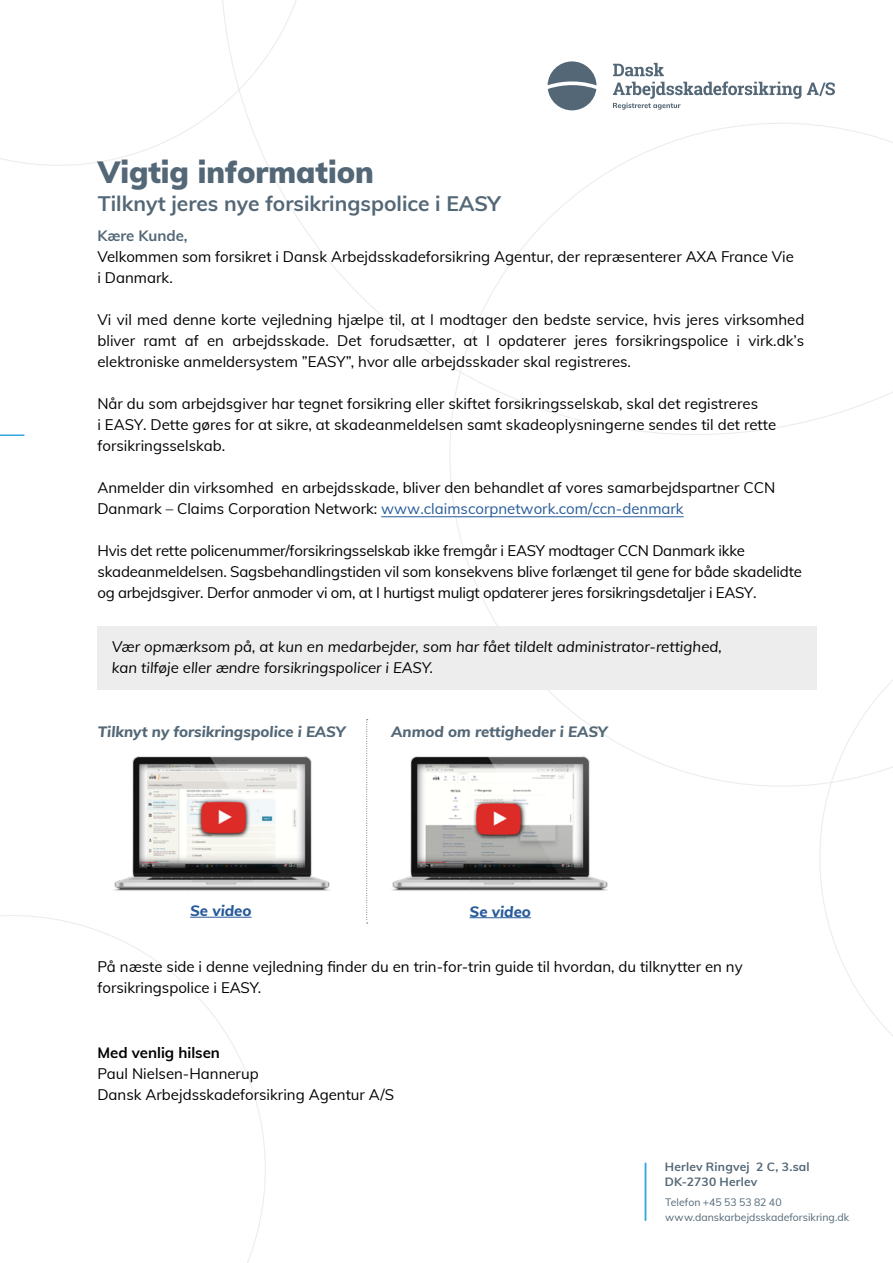
<style>
.page{position:relative;width:893px;height:1263px;background:#fff}
.page>*{position:absolute;margin:0;border:0;box-sizing:border-box;transform-origin:0 0}
.t1{font:900 30px "Muli";color:#536776}
.t2{font:700 21px "Muli";color:#536776}
.t3{font:15px/21px "Muli";color:#000}
.t4{font:italic 15px/21px "Muli";color:#000}
.t5{font:italic 800 15px "Muli";color:#536776}
.t6{font:700 15px "Muli";color:#000}
.t7{font:italic 800 15px "Muli";color:#275b9b}
.t8{font:700 15px "Muli";color:#536776}
.t9{font:700 12px/15px "Muli";letter-spacing:.015em;color:#536776}
.t10{font:10.5px/15px "Muli";color:#536776}
.s1{color:#275b9b}
</style>
<div class="page">
<hr style="left:0;top:434px;width:24px;height:2px;background:#36a8e0">
<svg style="left:449px;top:123px;width:444px;height:664px"></svg>
<svg style="left:0;top:0;width:297px;height:166px"></svg>
<svg style="left:548px;top:61px;width:48px;height:49px"></svg>
<svg style="left:807px;top:82px;width:28px;height:14px"></svg>
<svg style="left:613px;top:63px;width:188px;height:47px"></svg>
<svg style="left:819px;top:604px;width:74px;height:432px"></svg>
<svg style="left:0;top:915px;width:266px;height:348px"></svg>
<hr style="left:381px;top:516px;width:303px;height:1px;background:#275b9b">
<img style="left:392px;top:747px;width:231px;height:144px">
<hr style="left:470px;top:917px;width:61px;height:1px;background:#275b9b">
<svg style="left:366px;top:719px;width:2px;height:205px"></svg>
<hr style="left:645px;top:1163px;width:1px;height:57px;background:#36a8e0">
<div style="left:98px;top:626px;width:719px;height:64px;background:#ededed"></div>
<img style="left:114px;top:756px;width:216px;height:135px">
<hr style="left:190px;top:917px;width:62px;height:1px;background:#275b9b">
<h1 class="t1" style="left:98px;top:150px;width:278px">Vigtig information</h1>
<h2 class="t2" style="left:98px;top:188px;width:404px">Tilknyt jeres nye forsikringspolice i EASY</h2>
<p class="t8" style="left:97px;top:225px;width:92px">Kære Kunde,</p>
<p class="t3" style="left:97px;top:246px;width:698px">Velkommen som forsikret i Dansk Arbejdsskadeforsikring Agentur, der repræsenterer AXA France Vie i Danmark.</p>
<p class="t3" style="left:97px;top:309px;width:708px;text-align:justify">Vi vil med denne korte vejledning hjælpe til, at I modtager den bedste service, hvis jeres virksomhed bliver ramt af en arbejdsskade. Det forudsætter, at I opdaterer jeres forsikringspolice i virk.dk’s elektroniske anmeldersystem ”EASY”, hvor alle arbejdsskader skal registreres.</p>
<p class="t3" style="left:97px;top:393px;width:680px">Når du som arbejdsgiver har tegnet forsikring eller skiftet forsikringsselskab, skal det registreres<br>i EASY. Dette gøres for at sikre, at skadeanmeldelsen samt skadeoplysningerne sendes til det rette forsikringsselskab.</p>
<p class="t3" style="left:97px;top:477px;width:679px">Anmelder din virksomhed en arbejdsskade, bliver den behandlet af vores samarbejdspartner CCN<br>Danmark – Claims Corporation Network: <span class="s1">www.claimscorpnetwork.com/ccn-denmark</span></p>
<p class="t3" style="left:97px;top:540px;width:706px">Hvis det rette policenummer/forsikringsselskab ikke fremgår i EASY modtager CCN Danmark ikke skadeanmeldelsen. Sagsbehandlingstiden vil som konsekvens blive forlænget til gene for både skadelidte og arbejdsgiver. Derfor anmoder vi om, at I hurtigst muligt opdaterer jeres forsikringsdetaljer i EASY.</p>
<p class="t4" style="left:112px;top:635px;width:611px">Vær opmærksom på, at kun en medarbejder, som har fået tildelt administrator-rettighed, kan tilføje eller ændre forsikringspolicer i EASY.</p>
<p class="t5" style="left:98px;top:720px;width:249px">Tilknyt ny forsikringspolice i EASY</p>
<p class="t5" style="left:391px;top:720px;width:218px">Anmod om rettigheder i EASY</p>
<p class="t7" style="left:190px;top:900px;width:63px">Se video</p>
<p class="t7" style="left:470px;top:900px;width:63px">Se video</p>
<p class="t3" style="left:97px;top:955px;width:647px">På næste side i denne vejledning finder du en trin-for-trin guide til hvordan, du tilknytter en ny forsikringspolice i EASY.</p>
<p class="t6" style="left:97px;top:1042px;width:124px">Med venlig hilsen</p>
<p class="t3" style="left:97px;top:1062px;width:298px">Paul Nielsen-Hannerup<br>Dansk Arbejdsskadeforsikring Agentur A/S</p>
<p class="t9" style="left:665px;top:1158px;width:146px">Herlev Ringvej 2 C, 3.sal<br>DK-2730 Herlev</p>
<p class="t10" style="left:665px;top:1194px;width:185px">Telefon +45 53 53 82 40 www.danskarbejdsskadeforsikring.dk</p>
</div>
